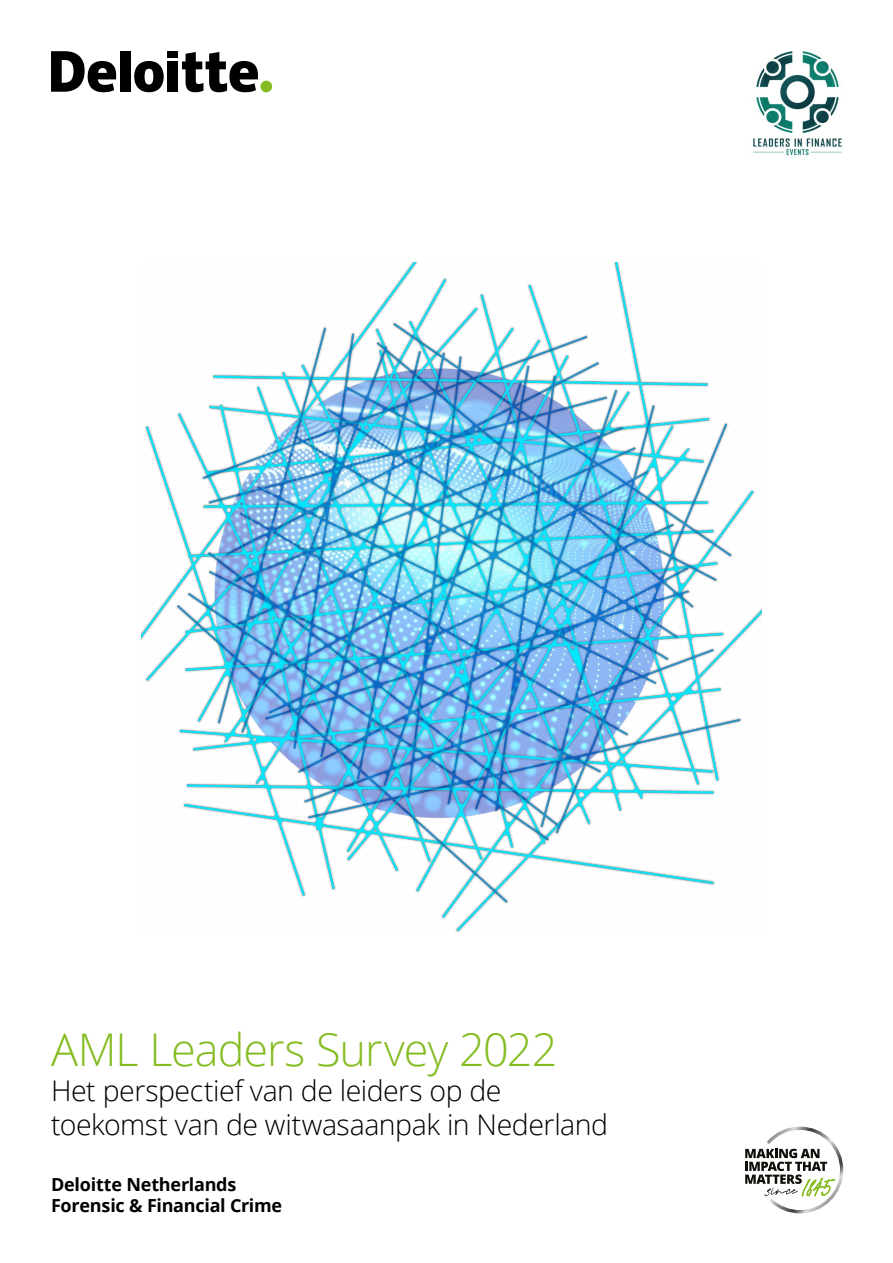
<style>
.page{position:relative;width:893px;height:1263px;background:#fff}
.page>*{position:absolute;margin:0;border:0;box-sizing:border-box;transform-origin:0 0}
.t1{font:300 45px "Open Sans";letter-spacing:-.02em;color:#85bc22}
.t2{font:300 28.5px/34.5px "Open Sans";letter-spacing:-.015em;color:#000}
.t3{font:700 18px/21px "Open Sans";letter-spacing:-.015em;color:#000}
</style>
<div class="page">
<div style="left:260px;top:81px;width:12px;height:11px;background:#85bc22;border-radius:50%"></div>
<div style="left:120px;top:51px;width:10px;height:41px;background:#000"></div>
<svg style="left:134px;top:61px;width:30px;height:31px"></svg>
<div style="left:168px;top:61px;width:10px;height:31px;background:#000"></div>
<div style="left:168px;top:51px;width:10px;height:7px;background:#000"></div>
<svg style="left:182px;top:52px;width:76px;height:40px"></svg>
<svg style="left:51px;top:51px;width:65px;height:41px"></svg>
<img style="left:753px;top:51px;width:89px;height:105px">
<svg style="left:745px;top:1126px;width:98px;height:87px"></svg>
<img style="left:141px;top:263px;width:621px;height:669px">
<h1 class="t1" style="left:51px;top:1019px;width:508px">AML Leaders Survey 2022</h1>
<p class="t2" style="left:51px;top:1072px;width:559px">Het perspectief van de leiders op de toekomst van de witwasaanpak in Nederland</p>
<p class="t3" style="left:51px;top:1173px;width:233px">Deloitte Netherlands<br>Forensic &amp; Financial Crime</p>
</div>
